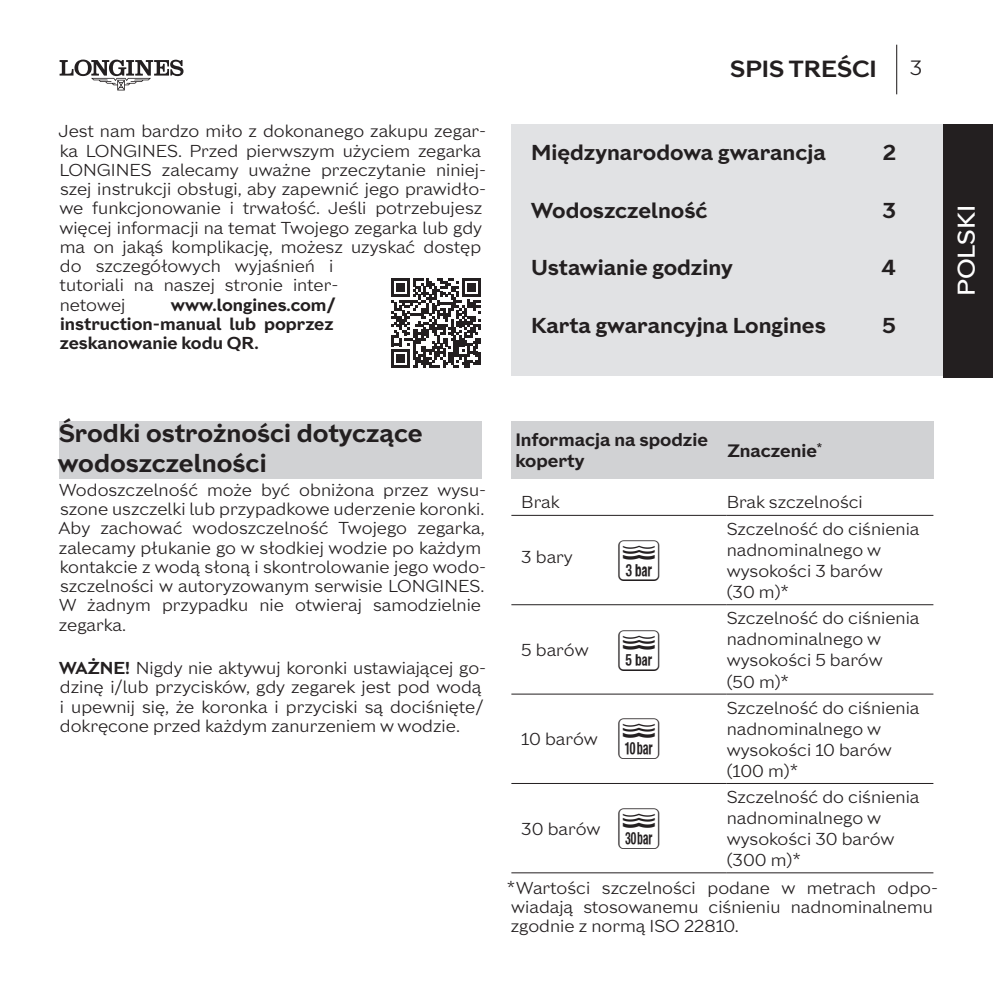
<style>
.page{position:relative;width:993px;height:993px;background:#fff}
.page>*{position:absolute;margin:0;border:0;box-sizing:border-box;transform-origin:0 0}
.texte{font:49px "Longines pictos";color:#231f20}
.titre_grand{font:700 24.5px/29.4px "Longines Sans Text";color:#231f20}
.t1{font:500 23.8px "Longines Sans Text";color:#fff}
.Entete_gras{font:700 22.75px "Longines Sans Text";color:#231f20}
.texte_Sommaire{font:700 21px "Longines Sans Text";color:#231f20}
.pagina{font:300 20.3px "Longines Sans Text";color:#231f20}
.t2{font:700 17.5px/21px "Longines Sans Text";color:#231f20}
.texte-2{font:300 16.8px/19.2px "Longines Sans Text";color:#231f20}
.texte_Tableau_FaG{font:300 16.8px/21px "Longines Sans Text";color:#231f20}
.texte_Détail{font:300 16.8px/19.2px "Longines Sans Text";color:#231f20}
.texte-3{font:700 16.8px/19.2px "Longines Sans Text";color:#231f20}
.texte_Tableau_Centre{font:300 16.8px "Longines Sans Text";color:#231f20}
.texte_Tableau_Titre_Centre{font:300 16.8px "Longines Sans Text";color:#231f20}
.s1{font-weight:700}
</style>
<div class="page">
<svg style="left:60px;top:60px;width:123px;height:30px"></svg>
<hr style="left:895px;top:45px;width:2px;height:49px;background:#231f20">
<div style="left:511px;top:124px;width:436px;height:252px;background:#e1e2e4"></div>
<div style="left:60px;top:421px;width:421px;height:57px;background:#d1d2d4"></div>
<div style="left:943px;top:124px;width:49px;height:253px;background:#231f20"></div>
<svg style="left:391px;top:278px;width:89px;height:90px"></svg>
<hr style="left:511px;top:514px;width:215px;height:2px;background:#231f20">
<hr style="left:726px;top:514px;width:207px;height:2px;background:#231f20">
<hr style="left:511px;top:604px;width:215px;height:1px;background:#231f20">
<hr style="left:726px;top:604px;width:207px;height:1px;background:#231f20">
<hr style="left:511px;top:693px;width:215px;height:1px;background:#231f20">
<hr style="left:726px;top:693px;width:207px;height:1px;background:#231f20">
<hr style="left:511px;top:782px;width:215px;height:1px;background:#231f20">
<hr style="left:726px;top:782px;width:207px;height:1px;background:#231f20">
<hr style="left:511px;top:871px;width:215px;height:2px;background:#231f20">
<hr style="left:726px;top:871px;width:207px;height:2px;background:#231f20">
<div style="left:511px;top:421px;width:422px;height:57px;background:#d1d2d4"></div>
<p class="texte-2" style="left:59px;top:120px;width:429px">Jest nam bardzo miło z dokonanego zakupu zegar&shy;ka LONGINES. Przed pierwszym użyciem zegarka LONGINES zalecamy uważne przeczytanie niniej&shy;szej instrukcji obsługi, aby zapewnić jego prawidło&shy;we funkcjonowanie i trwałość. Jeśli potrzebujesz więcej informacji na temat Twojego zegarka lub gdy ma on jakąś komplikację, możesz uzyskać dostęp do szczegółowych wyjaśnień i<br>tutoriali na naszej stronie inter-<br>netowej</p>
<p class="texte-3" style="left:60px;top:293px;width:277px;text-indent:111px">www.longines.com/ instruction-manual lub poprzez zeskanowanie kodu QR.</p>
<p class="Entete_gras" style="left:730px;top:50px;width:148px">SPIS TREŚCI</p>
<p class="pagina" style="left:909px;top:51px;width:14px">3</p>
<p class="texte_Sommaire" style="left:531px;top:135px;width:296px">Międzynarodowa gwarancja</p>
<p class="texte_Sommaire" style="left:882px;top:135px;width:15px">2</p>
<p class="texte_Sommaire" style="left:531px;top:192px;width:178px">Wodoszczelność</p>
<p class="texte_Sommaire" style="left:882px;top:192px;width:15px">3</p>
<p class="texte_Sommaire" style="left:531px;top:250px;width:203px">Ustawianie godziny</p>
<p class="texte_Sommaire" style="left:881px;top:250px;width:16px">4</p>
<p class="texte_Sommaire" style="left:531px;top:307px;width:296px">Karta gwarancyjna Longines</p>
<p class="texte_Sommaire" style="left:882px;top:307px;width:15px">5</p>
<p class="t1" style="left:946px;top:296px;width:92px;rotate:-90deg">POLSKI</p>
<p class="titre_grand" style="left:58px;top:416px;width:366px">Środki ostrożności dotyczące wodoszczelności</p>
<p class="texte-2" style="left:59px;top:478px;width:429px">Wodoszczelność może być obniżona przez wysu&shy;szone uszczelki lub przypadkowe uderzenie koronki.<br>Aby zachować wodoszczelność Twojego zegarka, zalecamy płukanie go w słodkiej wodzie po każdym kontakcie z wodą słoną i skontrolowanie jego wodo&shy;szczelności w autoryzowanym serwisie LONGINES.<br>W żadnym przypadku nie otwieraj samodzielnie zegarka.</p>
<p class="texte-2" style="left:59px;top:656px;width:428px"><span class="s1">WAŻNE!</span> Nigdy nie aktywuj koronki ustawiającej go&shy;dzinę i/lub przycisków, gdy zegarek jest pod wodą i upewnij się, że koronka i przyciski są dociśnięte/ dokręcone przed każdym zanurzeniem w wodzie.</p>
<p class="t2" style="left:515px;top:427px;width:194px">Informacja na spodzie koperty</p>
<p class="t2" style="left:727px;top:438px;width:96px">Znaczenie<sup>*</sup></p>
<p class="texte-2" style="left:521px;top:491px;width:40px">Brak</p>
<p class="texte-2" style="left:726px;top:491px;width:137px">Brak szczelności</p>
<p class="texte_Tableau_Titre_Centre" style="left:521px;top:543px;width:53px">3 bary</p>
<p class="texte_Tableau_Centre" style="left:521px;top:636px;width:69px">5 barów</p>
<p class="texte-2" style="left:521px;top:728px;width:78px">10 barów</p>
<p class="texte" style="left:618px;top:535px;width:42px">3</p>
<p class="texte" style="left:618px;top:625px;width:42px">5</p>
<p class="texte" style="left:618px;top:712px;width:42px">+</p>
<p class="texte-2" style="left:521px;top:817px;width:81px">30 barów</p>
<p class="texte" style="left:618px;top:803px;width:42px">*</p>
<p class="texte_Tableau_FaG" style="left:726px;top:517px;width:194px">Szczelność do ciśnienia nadnominalnego w wysokości 3 barów<br>(30 m)*</p>
<p class="texte_Tableau_FaG" style="left:726px;top:606px;width:194px">Szczelność do ciśnienia nadnominalnego w wysokości 5 barów<br>(50 m)*</p>
<p class="texte_Tableau_FaG" style="left:726px;top:695px;width:194px">Szczelność do ciśnienia nadnominalnego w wysokości 10 barów (100 m)*</p>
<p class="texte_Tableau_FaG" style="left:726px;top:784px;width:194px">Szczelność do ciśnienia nadnominalnego w wysokości 30 barów (300 m)*</p>
<p class="texte_Détail" style="left:506px;top:876px;width:432px">*Wartości szczelności podane w metrach odpo&shy;wiadają stosowanemu ciśnieniu nadnominalnemu zgodnie z normą ISO 22810.</p>
</div>
